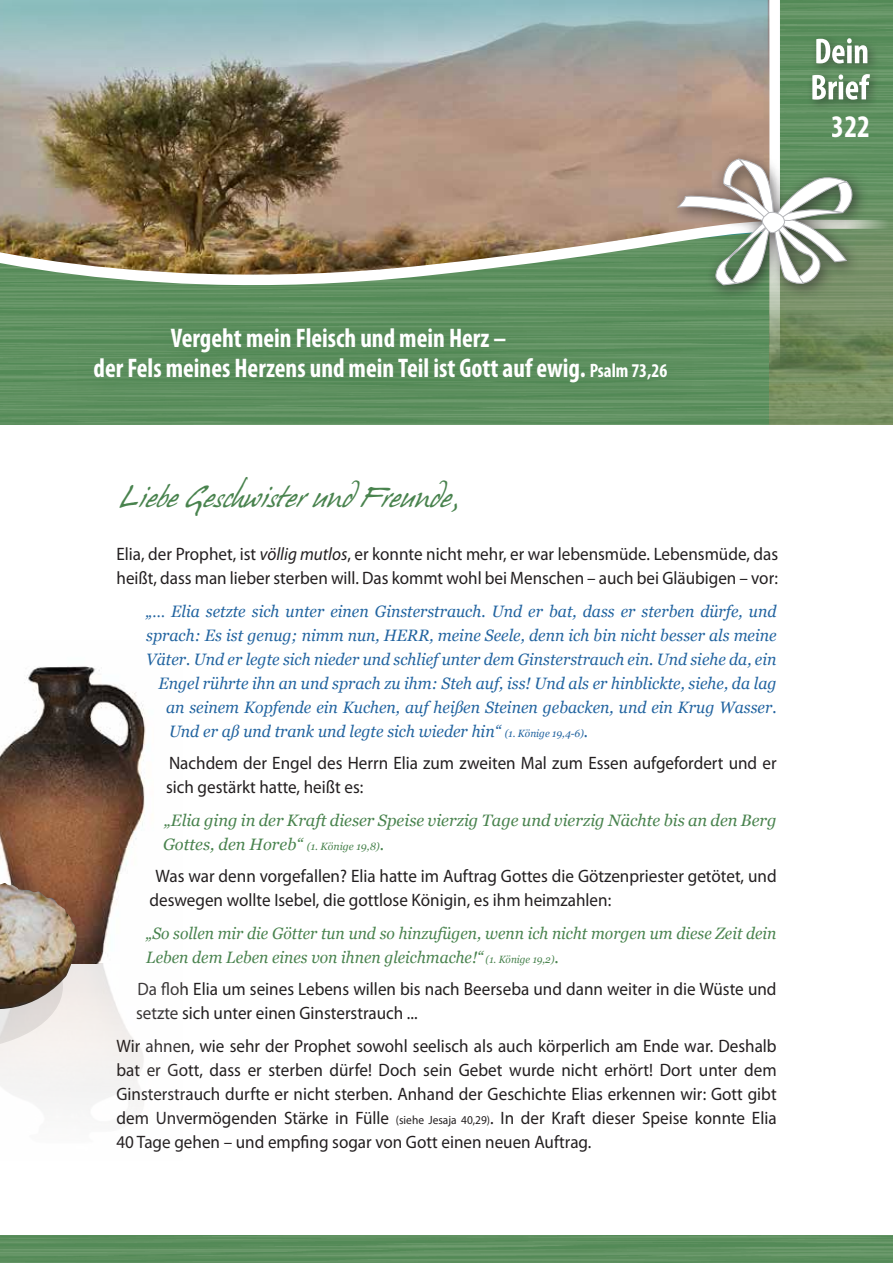
<style>
.page{position:relative;width:893px;height:1263px;background:#fff}
.page>*{position:absolute;margin:0;border:0;box-sizing:border-box;transform-origin:0 0}
.t1{font:700 condensed 31.5px "Myriad Pro";color:#fff;scale:.95 1}
.t2{font:700 condensed 27px/30px "Myriad Pro";color:#fff;scale:.95 1}
.t3{font:26.85px "Hans Hand";color:#49834e}
.t4{font:18px/24px "Myriad Pro";color:#231f20;scale:.95 1}
.t5{font:italic 16.5px "Georgia";color:#2264a0;scale:.96 1}
.t6{font:italic 16.5px/24px "Georgia";color:#49834e;scale:.95 1}
.t7{font:italic 16.5px/24px "Georgia";color:#49834e}
.s1{font-size:19.5px}
.s2{font-style:italic}
.s3{font-size:10.5px}
.s4{font-size:12px}
</style>
<div class="page">
<img style="left:0;top:666px;width:146px;height:447px">
<img style="left:0;top:0;width:893px;height:424px">
<svg style="left:0;top:0;width:781px;height:215px;background:#978069"></svg>
<img style="left:0;top:1235px;width:893px;height:28px">
<svg style="left:75px;top:309px;width:617px;height:99px;background:#5b8e5d"></svg>
<svg style="left:0;top:215px;width:769px;height:90px;background:#8d906c"></svg>
<div style="left:806px;top:33px;width:75px;height:79px;background:#231f20;opacity:.5"></div>
<svg style="left:812px;top:74px;width:58px;height:26px"></svg>
<svg style="left:816px;top:38px;width:51px;height:25px"></svg>
<img style="left:769px;top:147px;width:124px;height:277px">
<svg style="left:769px;top:0;width:11px;height:422px"></svg>
<div style="left:669px;top:148px;width:200px;height:154px;background:#231f20;opacity:.75"></div>
<svg style="left:677px;top:159px;width:183px;height:127px"></svg>
<svg style="left:0;top:0;width:769px;height:85px;background:#9fb3b4"></svg>
<svg style="left:0;top:1009px;width:63px;height:41px"></svg>
<img style="left:0;top:883px;width:77px;height:126px">
<h1 class="t1" style="left:832px;top:107px;width:42px">322</h1>
<h2 class="t2" style="left:94px;top:323px;width:605px;text-indent:77px">Vergeht mein Fleisch und mein Herz –<br>der Fels meines Herzens und mein Teil ist Gott auf ewig. <span class="s1">Psalm 73,26</span></h2>
<h3 class="t3" style="left:119px;top:482px;width:343px">Liebe Geschwister und Freunde,</h3>
<p class="t4" style="left:117px;top:542px;width:698px">Elia, der Prophet, ist <span class="s2">völlig mutlos</span>, er konnte nicht mehr, er war lebensmüde. Lebensmüde, das heißt, dass man lieber sterben will. Das kommt wohl bei Menschen – auch bei Gläubigen – vor:</p>
<p class="t5" style="left:146px;top:601px;width:658px">„… Elia setzte sich unter einen Ginsterstrauch. Und er bat, dass er sterben dürfe, und</p>
<p class="t5" style="left:146px;top:625px;width:658px">sprach: Es ist genug; nimm nun, HERR, meine Seele, denn ich bin nicht besser als meine</p>
<p class="t5" style="left:146px;top:649px;width:658px">Väter. Und er legte sich nieder und schlief unter dem Ginsterstrauch ein. Und siehe da, ein</p>
<p class="t5" style="left:159px;top:673px;width:645px">Engel rührte ihn an und sprach zu ihm: Steh auf, iss! Und als er hinblickte, siehe, da lag</p>
<p class="t5" style="left:166px;top:697px;width:638px">an seinem Kopfende ein Kuchen, auf heißen Steinen gebacken, und ein Krug Wasser.</p>
<p class="t5" style="left:169px;top:721px;width:438px">Und er aß und trank und legte sich wieder hin“ <span class="s3">(1. Könige 19,4-6)</span>.</p>
<p class="t4" style="left:166px;top:751px;width:644px">Nachdem der Engel des Herrn Elia zum zweiten Mal zum Essen aufgefordert und er sich gestärkt hatte, heißt es:</p>
<p class="t7" style="left:163px;top:808px;width:615px">„Elia ging in der Kraft dieser Speise vierzig Tage und vierzig Nächte bis an den Berg<br>Gottes, den Horeb“ <span class="s3">(1. Könige 19,8)</span>.</p>
<p class="t4" style="left:150px;top:864px;width:662px;text-indent:6px">Was war denn vorgefallen? Elia hatte im Auftrag Gottes die Götzenpriester getötet, und deswegen wollte Isebel, die gottlose Königin, es ihm heimzahlen:</p>
<p class="t6" style="left:146px;top:921px;width:665px">„So sollen mir die Götter tun und so hinzufügen, wenn ich nicht morgen um diese Zeit dein<br>Leben dem Leben eines von ihnen gleichmache!“ <span class="s3">(1. Könige 19,2)</span>.</p>
<p class="t4" style="left:136px;top:977px;width:676px">Da floh Elia um seines Lebens willen bis nach Beerseba und dann weiter in die Wüste und setzte sich unter einen Ginsterstrauch ...</p>
<p class="t4" style="left:117px;top:1033px;width:696px;text-align:justify">Wir ahnen, wie sehr der Prophet sowohl seelisch als auch körperlich am Ende war. Deshalb bat er Gott, dass er sterben dürfe! Doch sein Gebet wurde nicht erhört! Dort unter dem Ginsterstrauch durfte er nicht sterben. Anhand der Geschichte Elias erkennen wir: Gott gibt dem Unvermögenden Stärke in Fülle <span class="s4">(siehe Jesaja 40,29)</span>. In der Kraft dieser Speise konnte Elia 40 Tage gehen – und empfing sogar von Gott einen neuen Auftrag.</p>
</div>
